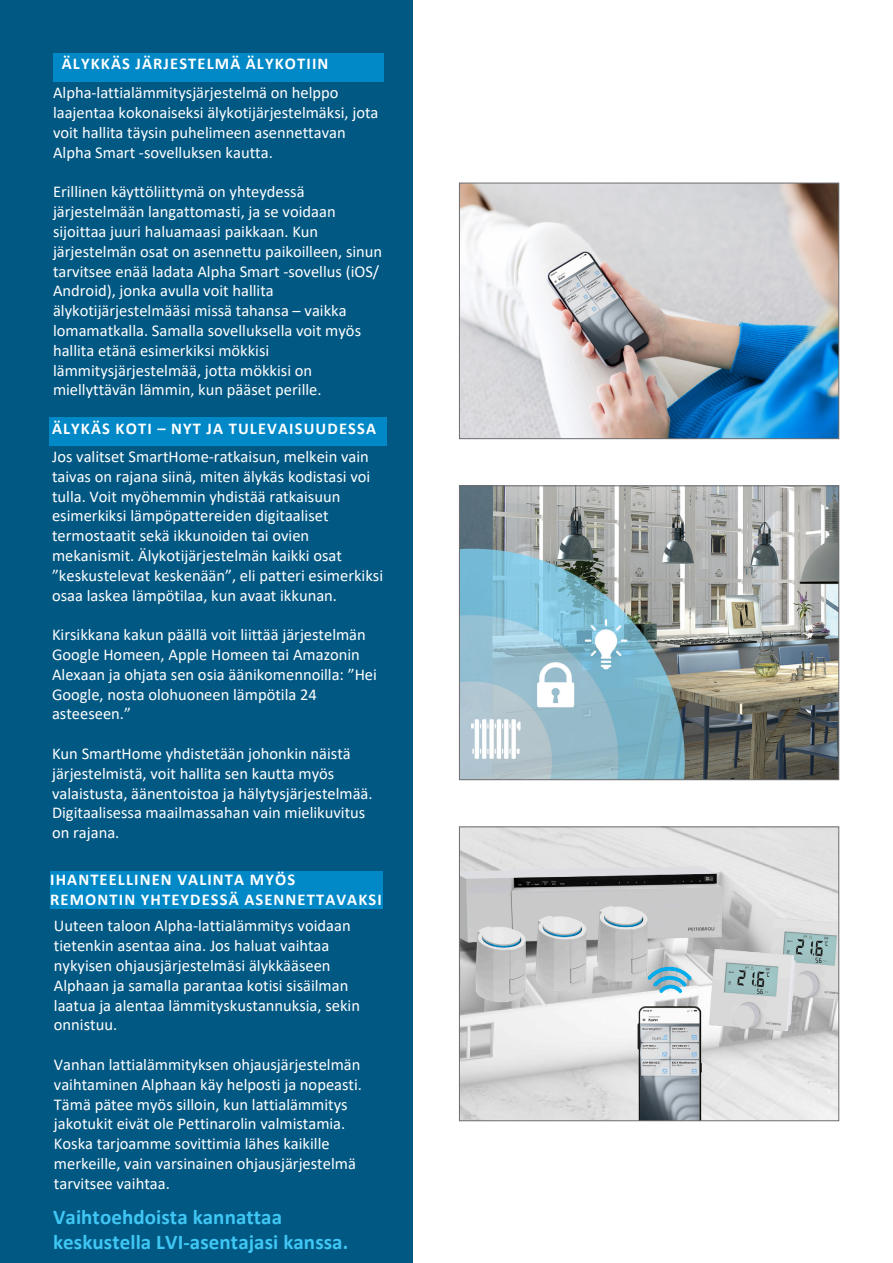
<style>
.page{position:relative;width:893px;height:1263px;background:#fff}
.page>*{position:absolute;margin:0;border:0;box-sizing:border-box;transform-origin:0 0}
.t1{font:700 21px/25.2px "Calibri";letter-spacing:.005em;color:#40c7f4}
.t2{font:16.5px/19.8px "Calibri";color:#fff}
.H2_sub{font:700 16.5px/19.8px "Calibri";letter-spacing:.07em;color:#fff}
</style>
<div class="page">
<div style="left:0;top:0;width:412px;height:1263px;background:#005883"></div>
<img style="left:461px;top:185px;width:376px;height:252px">
<div style="left:459px;top:183px;width:380px;height:256px;border:1px solid #6c6d70"></div>
<img style="left:461px;top:488px;width:376px;height:290px">
<div style="left:459px;top:486px;width:380px;height:294px;border:1px solid #6c6d70"></div>
<img style="left:461px;top:829px;width:376px;height:290px">
<div style="left:459px;top:827px;width:380px;height:294px;border:1px solid #6c6d70"></div>
<div style="left:53px;top:53px;width:330px;height:28px;background:#0088c7"></div>
<div style="left:49px;top:417px;width:337px;height:28px;background:#0088c7"></div>
<div style="left:50px;top:871px;width:333px;height:38px;background:#0088c7"></div>
<h2 class="H2_sub" style="left:62px;top:53px;width:268px">ÄLYKKÄS JÄRJESTELMÄ ÄLYKOTIIN</h2>
<p class="t2" style="left:53px;top:83px;width:327px">Alpha-lattialämmitysjärjestelmä on helppo laajentaa kokonaiseksi älykotijärjestelmäksi, jota voit hallita täysin puhelimeen asennettavan Alpha Smart -sovelluksen kautta.</p>
<p class="t2" style="left:53px;top:182px;width:331px">Erillinen käyttöliittymä on yhteydessä järjestelmään langattomasti, ja se voidaan sijoittaa juuri haluamaasi paikkaan. Kun järjestelmän osat on asennettu paikoilleen, sinun tarvitsee enää ladata Alpha Smart -sovellus (iOS/ Android), jonka avulla voit hallita älykotijärjestelmääsi missä tahansa – vaikka lomamatkalla. Samalla sovelluksella voit myös hallita etänä esimerkiksi mökkisi lämmitysjärjestelmää, jotta mökkisi on miellyttävän lämmin, kun pääset perille.</p>
<h2 class="H2_sub" style="left:52px;top:418px;width:326px">ÄLYKÄS KOTI – NYT JA TULEVAISUUDESSA</h2>
<p class="t2" style="left:52px;top:446px;width:333px">Jos valitset SmartHome-ratkaisun, melkein vain taivas on rajana siinä, miten älykäs kodistasi voi tulla. Voit myöhemmin yhdistää ratkaisuun esimerkiksi lämpöpattereiden digitaaliset termostaatit sekä ikkunoiden tai ovien mekanismit. Älykotijärjestelmän kaikki osat ”keskustelevat keskenään”, eli patteri esimerkiksi osaa laskea lämpötilaa, kun avaat ikkunan.</p>
<p class="t2" style="left:52px;top:624px;width:326px">Kirsikkana kakun päällä voit liittää järjestelmän Google Homeen, Apple Homeen tai Amazonin Alexaan ja ohjata sen osia äänikomennoilla: ”Hei Google, nosta olohuoneen lämpötila 24 asteeseen.”</p>
<p class="t2" style="left:52px;top:743px;width:322px">Kun SmartHome yhdistetään johonkin näistä järjestelmistä, voit hallita sen kautta myös valaistusta, äänentoistoa ja hälytysjärjestelmää.<br>Digitaalisessa maailmassahan vain mielikuvitus on rajana.</p>
<h2 class="H2_sub" style="left:50px;top:870px;width:333px">IHANTEELLINEN VALINTA MYÖS<br>REMONTIN YHTEYDESSÄ ASENNETTAVAKSI</h2>
<p class="t2" style="left:54px;top:915px;width:308px">Uuteen taloon Alpha-lattialämmitys voidaan tietenkin asentaa aina. Jos haluat vaihtaa nykyisen ohjausjärjestelmäsi älykkääseen Alphaan ja samalla parantaa kotisi sisäilman laatua ja alentaa lämmityskustannuksia, sekin onnistuu.</p>
<p class="t2" style="left:54px;top:1054px;width:310px">Vanhan lattialämmityksen ohjausjärjestelmän vaihtaminen Alphaan käy helposti ja nopeasti.<br>Tämä pätee myös silloin, kun lattialämmitys jakotukit eivät ole Pettinarolin valmistamia.<br>Koska tarjoamme sovittimia lähes kaikille merkeille, vain varsinainen ohjausjärjestelmä tarvitsee vaihtaa.</p>
<p class="t1" style="left:53px;top:1204px;width:297px">Vaihtoehdoista kannattaa keskustella LVI-asentajasi kanssa.</p>
</div>
